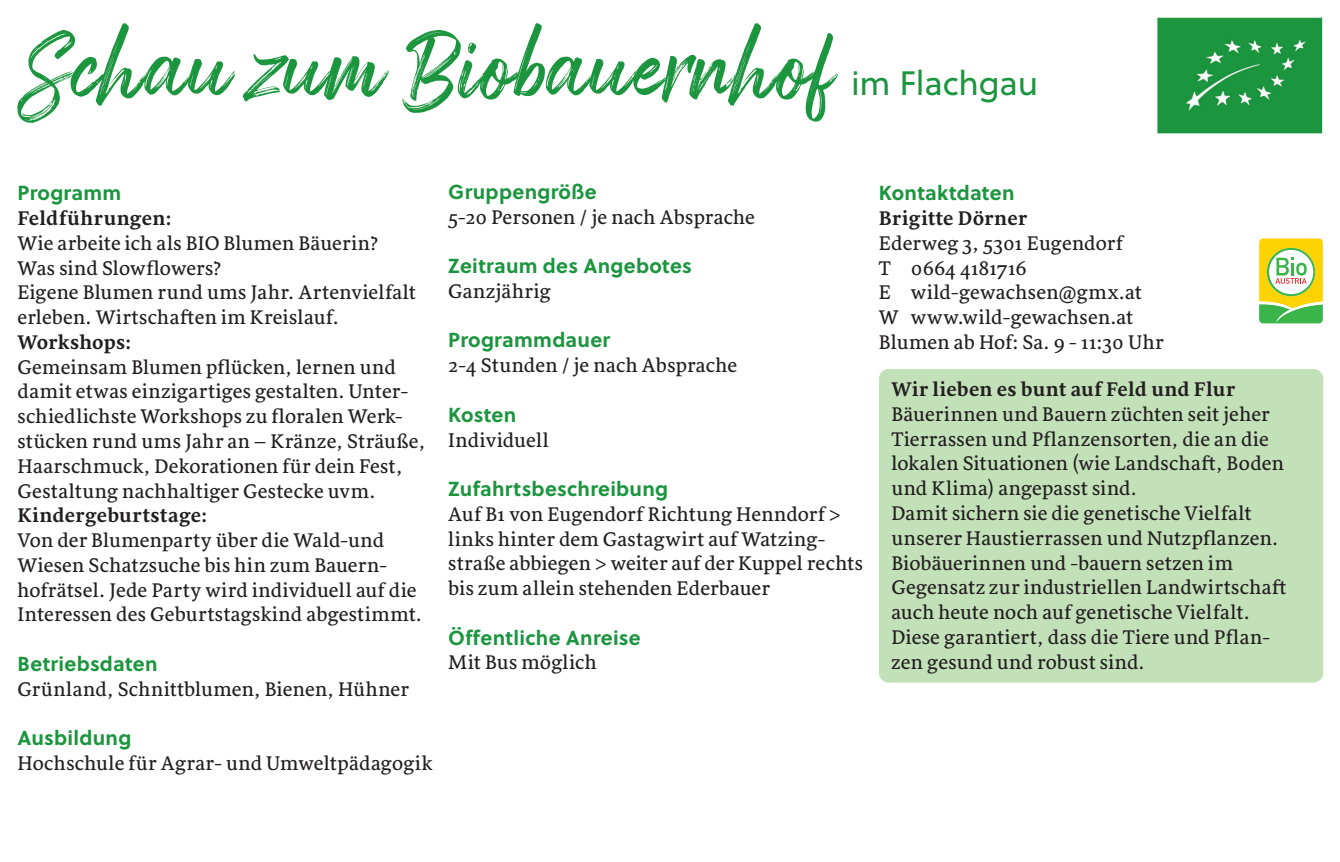
<style>
.page{position:relative;width:1340px;height:862px;background:#fff}
.page>*{position:absolute;margin:0;border:0;box-sizing:border-box;transform-origin:0 0}
.t1{font:90px "Arsilon";letter-spacing:.005em;color:#1b953e}
.t2{font:33.75px "Soleil";letter-spacing:-.005em;color:#1b953e}
.t3{font:20.25px/24.8px "Sirba";letter-spacing:.015em;color:#231f20}
.t4{font:700 20.25px "Soleil";letter-spacing:.015em;color:#1b953e}
.t5{font:700 20.25px "Sirba";letter-spacing:.015em;color:#231f20}
</style>
<div class="page">
<svg style="left:1259px;top:238px;width:63px;height:85px"></svg>
<div style="left:879px;top:369px;width:444px;height:313px;background:#c3e1b8;border-radius:10px"></div>
<img style="left:1157px;top:17px;width:166px;height:117px">
<h1 class="t1" style="left:18px;top:11px;width:820px">Schau zum Biobauernhof</h1>
<h2 class="t2" style="left:851px;top:62px;width:188px">im Flachgau</h2>
<p class="t4" style="left:18px;top:180px;width:105px">Programm</p>
<p class="t5" style="left:18px;top:202px;width:156px">Feldführungen:</p>
<p class="t3" style="left:18px;top:231px;width:400px">Wie arbeite ich als BIO Blumen Bäuerin?<br>Was sind Slowflowers?<br>Eigene Blumen rund ums Jahr. Artenvielfalt erleben. Wirtschaften im Kreislauf.</p>
<p class="t5" style="left:18px;top:326px;width:115px">Workshops:</p>
<p class="t3" style="left:18px;top:355px;width:409px">Gemeinsam Blumen pflücken, lernen und damit etwas einzigartiges gestalten. Unter&shy;schiedlichste Workshops zu floralen Werk&shy;stücken rund ums Jahr an – Kränze, Sträuße, Haarschmuck, Dekorationen für dein Fest, Gestaltung nachhaltiger Gestecke uvm.</p>
<p class="t5" style="left:18px;top:499px;width:191px">Kindergeburtstage:</p>
<p class="t3" style="left:18px;top:528px;width:406px">Von der Blumenparty über die Wald-und Wiesen Schatzsuche bis hin zum Bauern&shy;hofrätsel. Jede Party wird individuell auf die Interessen des Geburtstagskind abgestimmt.</p>
<p class="t4" style="left:18px;top:650px;width:142px">Betriebsdaten</p>
<p class="t3" style="left:18px;top:677px;width:393px">Grünland, Schnittblumen, Bienen, Hühner</p>
<p class="t4" style="left:18px;top:724px;width:115px">Ausbildung</p>
<p class="t3" style="left:18px;top:751px;width:416px">Hochschule für Agrar- und Umweltpädagogik</p>
<p class="t4" style="left:448px;top:178px;width:150px">Gruppengröße</p>
<p class="t3" style="left:448px;top:205px;width:308px">5-20 Personen / je nach Absprache</p>
<p class="t4" style="left:448px;top:252px;width:245px">Zeitraum des Angebotes</p>
<p class="t3" style="left:448px;top:279px;width:104px">Ganzjährig</p>
<p class="t4" style="left:448px;top:327px;width:163px">Programmdauer</p>
<p class="t3" style="left:448px;top:353px;width:290px">2-4 Stunden / je nach Absprache</p>
<p class="t4" style="left:448px;top:401px;width:70px">Kosten</p>
<p class="t3" style="left:448px;top:428px;width:102px">Individuell</p>
<p class="t4" style="left:448px;top:475px;width:221px">Zufahrtsbeschreibung</p>
<p class="t3" style="left:448px;top:502px;width:416px">Auf B1 von Eugendorf Richtung Henndorf &gt; links hinter dem Gastagwirt auf Watzing&shy;straße abbiegen &gt; weiter auf der Kuppel rechts bis zum allein stehenden Ederbauer</p>
<p class="t4" style="left:448px;top:624px;width:194px">Öffentliche Anreise</p>
<p class="t3" style="left:448px;top:650px;width:150px">Mit Bus möglich</p>
<p class="t4" style="left:879px;top:180px;width:137px">Kontaktdaten</p>
<p class="t5" style="left:879px;top:202px;width:150px">Brigitte Dörner</p>
<p class="t3" style="left:879px;top:231px;width:286px">Ederweg 3, 5301 Eugendorf<br>T 0664 4181716<br>E wild-gewachsen@gmx.at<br>W www.wild-gewachsen.at<br>Blumen ab Hof: Sa. 9 - 11:30 Uhr</p>
<p class="t5" style="left:891px;top:373px;width:345px">Wir lieben es bunt auf Feld und Flur</p>
<p class="t3" style="left:891px;top:402px;width:396px">Bäuerinnen und Bauern züchten seit jeher Tierrassen und Pflanzensorten, die an die lokalen Situationen (wie Landschaft, Boden und Klima) angepasst sind.<br>Damit sichern sie die genetische Vielfalt unserer Haustierrassen und Nutzpflanzen.<br>Biobäuerinnen und -bauern setzen im Gegensatz zur industriellen Landwirtschaft auch heute noch auf genetische Vielfalt.<br>Diese garantiert, dass die Tiere und Pflan&shy;zen gesund und robust sind.</p>
</div>
